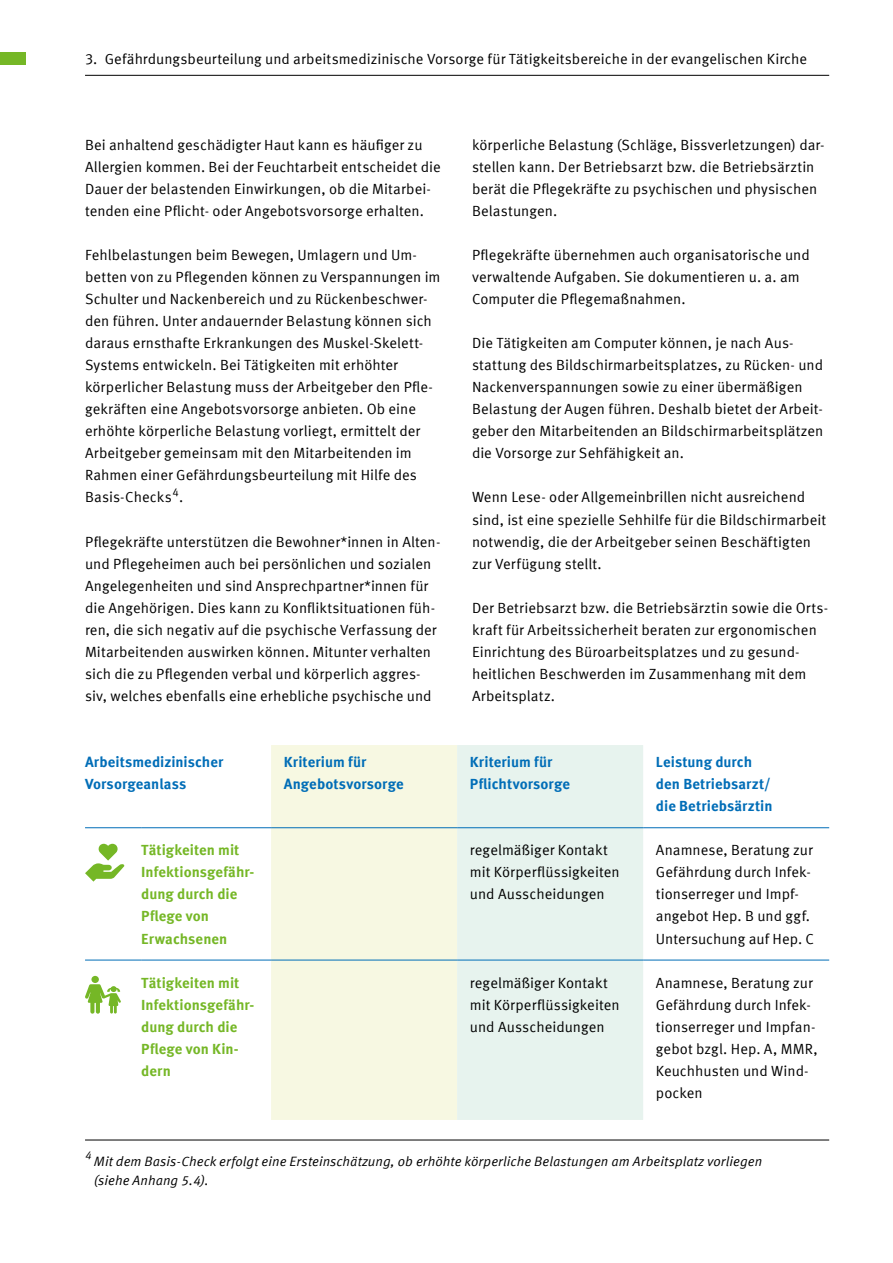
<style>
.page{position:relative;width:893px;height:1263px;background:#fff}
.page>*{position:absolute;margin:0;border:0;box-sizing:border-box;transform-origin:0 0}
.t1{font:14.7px/22px "Meta Offc Norm";letter-spacing:.005em;color:#000}
.t2{font:700 14.7px/22px "Meta Offc";letter-spacing:.01em;color:#006db7}
.t3{font:700 14.7px/22px "Meta Offc";letter-spacing:.005em;color:#75b726}
.t4{font:13.5px/19.5px "Meta Offc Norm Ita";letter-spacing:.005em;color:#000}
.t5{font:11.4px "Meta Offc Norm Ita";color:#000}
</style>
<div class="page">
<div style="left:0;top:52px;width:26px;height:13px;background:#75b726"></div>
<div style="left:271px;top:745px;width:186px;height:375px;background:#f7f8e2"></div>
<div style="left:457px;top:745px;width:186px;height:375px;background:#e7f3ee"></div>
<hr style="left:85px;top:960px;width:56px;height:1px;background:#006db7">
<hr style="left:141px;top:960px;width:130px;height:1px;background:#006db7">
<hr style="left:271px;top:960px;width:186px;height:1px;background:#006db7">
<hr style="left:457px;top:960px;width:186px;height:1px;background:#006db7">
<hr style="left:643px;top:960px;width:186px;height:1px;background:#006db7">
<hr style="left:85px;top:827px;width:56px;height:1px;background:#006db7">
<hr style="left:141px;top:827px;width:130px;height:1px;background:#006db7">
<hr style="left:271px;top:827px;width:186px;height:1px;background:#006db7">
<hr style="left:457px;top:827px;width:186px;height:1px;background:#006db7">
<hr style="left:643px;top:827px;width:186px;height:1px;background:#006db7">
<svg style="left:85px;top:844px;width:39px;height:38px"></svg>
<svg style="left:85px;top:984px;width:36px;height:30px"></svg>
<div style="left:91px;top:976px;width:8px;height:7px;background:#75b726;border-radius:50%"></div>
<hr style="left:85px;top:1140px;width:744px;height:1px;background:#000">
<hr style="left:85px;top:75px;width:744px;height:1px;background:#000">
<p class="t1" style="left:85px;top:48px;width:724px">3. Gefährdungsbeurteilung und arbeitsmedizinische Vorsorge für Tätigkeitsbereiche in der evangelischen Kirche</p>
<p class="t1" style="left:85px;top:134px;width:357px">Bei anhaltend geschädigter Haut kann es häufiger zu Allergien kommen. Bei der Feuchtarbeit entscheidet die Dauer der belastenden Einwirkungen, ob die Mitarbei&shy;tenden eine Pflicht- oder Angebotsvorsorge erhalten.</p>
<p class="t1" style="left:85px;top:244px;width:357px">Fehlbelastungen beim Bewegen, Umlagern und Um&shy;betten von zu Pflegenden können zu Verspannungen im Schulter und Nackenbereich und zu Rückenbeschwer&shy;den führen. Unter andauernder Belastung können sich daraus ernsthafte Erkrankungen des Muskel-Skelett-Systems entwickeln. Bei Tätigkeiten mit erhöhter körperlicher Belastung muss der Arbeitgeber den Pfle&shy;gekräften eine Angebotsvorsorge anbieten. Ob eine erhöhte körperliche Belastung vorliegt, ermittelt der Arbeitgeber gemeinsam mit den Mitarbeitenden im Rahmen einer Gefährdungsbeurteilung mit Hilfe des Basis-Checks<sup>4</sup>.</p>
<p class="t1" style="left:85px;top:531px;width:357px">Pflegekräfte unterstützen die Bewohner*innen in Alten&shy;und Pflegeheimen auch bei persönlichen und sozialen Angelegenheiten und sind Ansprechpartner*innen für die Angehörigen. Dies kann zu Konfliktsituationen füh&shy;ren, die sich negativ auf die psychische Verfassung der Mitarbeitenden auswirken können. Mitunter verhalten sich die zu Pflegenden verbal und körperlich aggres&shy;siv, welches ebenfalls eine erhebliche psychische und</p>
<p class="t1" style="left:472px;top:134px;width:354px">körperliche Belastung (Schläge, Bissverletzungen) dar&shy;stellen kann. Der Betriebsarzt bzw. die Betriebsärztin berät die Pflegekräfte zu psychischen und physischen Belastungen.</p>
<p class="t1" style="left:472px;top:244px;width:339px">Pflegekräfte übernehmen auch organisatorische und verwaltende Aufgaben. Sie dokumentieren u. a. am<br>Computer die Pflegemaßnahmen.</p>
<p class="t1" style="left:472px;top:332px;width:353px">Die Tätigkeiten am Computer können, je nach Aus&shy;stattung des Bildschirmarbeitsplatzes, zu Rücken- und Nackenverspannungen sowie zu einer übermäßigen Belastung der Augen führen. Deshalb bietet der Arbeit&shy;geber den Mitarbeitenden an Bildschirmarbeitsplätzen die Vorsorge zur Sehfähigkeit an.</p>
<p class="t1" style="left:472px;top:487px;width:356px">Wenn Lese- oder Allgemeinbrillen nicht ausreichend sind, ist eine spezielle Sehhilfe für die Bildschirmarbeit notwendig, die der Arbeitgeber seinen Beschäftigten zur Verfügung stellt.</p>
<p class="t1" style="left:472px;top:597px;width:358px">Der Betriebsarzt bzw. die Betriebsärztin sowie die Orts&shy;kraft für Arbeitssicherheit beraten zur ergonomischen Einrichtung des Büroarbeitsplatzes und zu gesund&shy;heitlichen Beschwerden im Zusammenhang mit dem Arbeitsplatz.</p>
<p class="t2" style="left:85px;top:751px;width:140px">Arbeitsmedizinischer<br>Vorsorgeanlass</p>
<p class="t2" style="left:284px;top:751px;width:121px">Kriterium für<br>Angebotsvorsorge</p>
<p class="t2" style="left:470px;top:751px;width:102px">Kriterium für<br>Pflichtvorsorge</p>
<p class="t2" style="left:656px;top:751px;width:118px">Leistung durch den Betriebsarzt/ die Betriebsärztin</p>
<p class="t3" style="left:141px;top:840px;width:115px">Tätigkeiten mit<br>Infektionsgefähr&shy;dung durch die<br>Pflege von<br>Erwachsenen</p>
<p class="t1" style="left:470px;top:839px;width:151px">regelmäßiger Kontakt mit Körperflüssigkeiten und Ausscheidungen</p>
<p class="t1" style="left:656px;top:839px;width:160px">Anamnese, Beratung zur<br>Gefährdung durch Infek&shy;tionserreger und Impf&shy;angebot Hep. B und ggf.<br>Untersuchung auf Hep. C</p>
<p class="t3" style="left:141px;top:972px;width:115px">Tätigkeiten mit<br>Infektionsgefähr&shy;dung durch die<br>Pflege von Kin&shy;dern</p>
<p class="t1" style="left:470px;top:972px;width:151px">regelmäßiger Kontakt mit Körperflüssigkeiten und Ausscheidungen</p>
<p class="t1" style="left:656px;top:972px;width:163px">Anamnese, Beratung zur<br>Gefährdung durch Infek&shy;tionserreger und Impfan&shy;gebot bzgl. Hep. A, MMR,<br>Keuchhusten und Wind&shy;pocken</p>
<p class="t5" style="left:85px;top:1148px;width:8px">4</p>
<p class="t4" style="left:94px;top:1151px;width:670px">Mit dem Basis-Check erfolgt eine Ersteinschätzung, ob erhöhte körperliche Belastungen am Arbeitsplatz vorliegen (siehe Anhang 5.4).</p>
</div>
